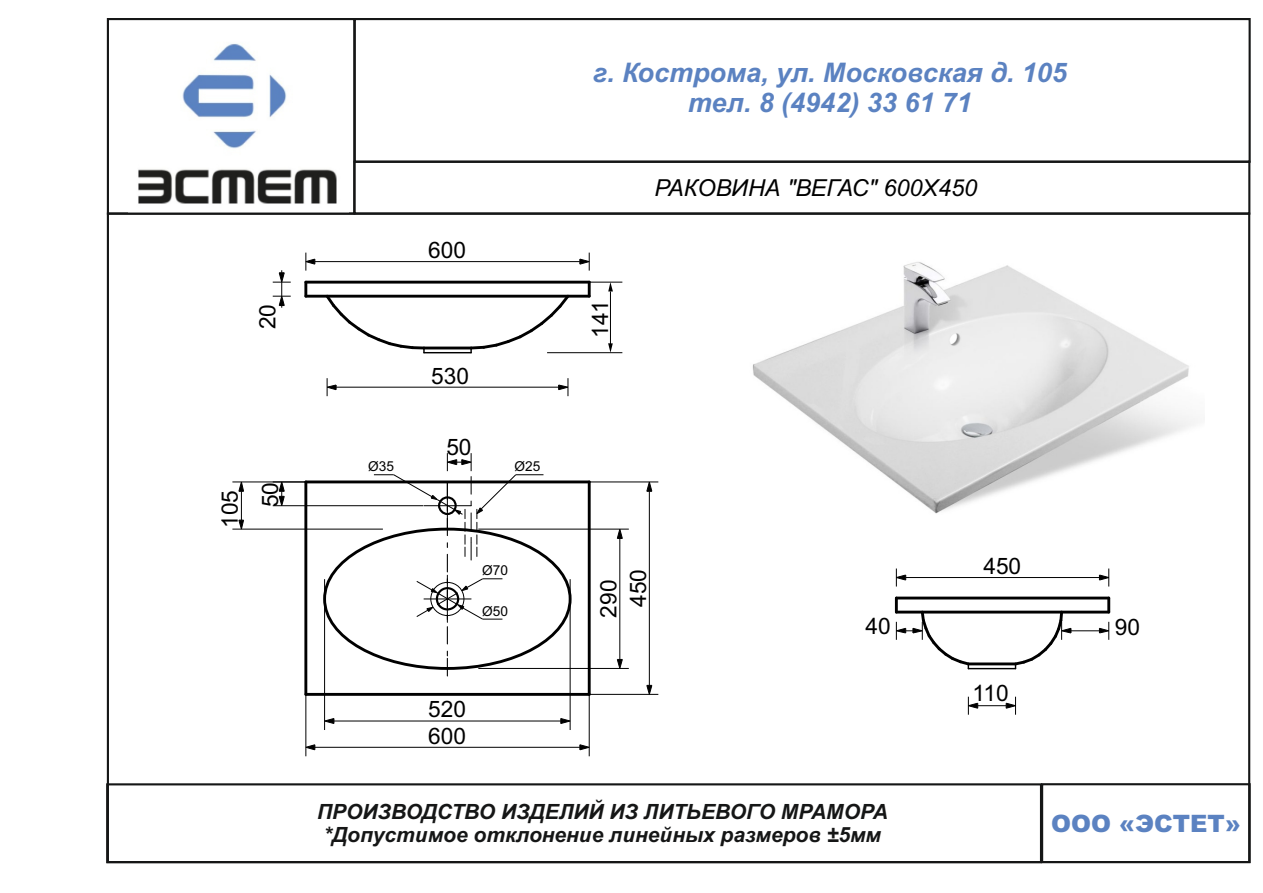
<style>
.page{position:relative;width:1263px;height:893px;background:#fff}
.page>*{position:absolute;margin:0;border:0;box-sizing:border-box;transform-origin:0 0}
.t1{font:italic 700 27px/30.2px "Arial";color:#5b82c1;text-align:center}
.t2{font:900 24px "Arial";color:#5b82c1}
.t3{font:italic 23.4px "Arial";color:#000}
.t4{font:22.65px/29.5px "Arial";color:#000;text-align:center}
.t5{font:italic 700 21px/23.4px "Arial";color:#151616;text-align:center}
.t6{font:13.65px "Arial";color:#000}
</style>
<div class="page">
<img style="left:138px;top:43px;width:199px;height:161px">
<svg style="left:447px;top:627px;width:1px;height:17px"></svg>
<svg style="left:447px;top:651px;width:1px;height:25px"></svg>
<hr style="left:447px;top:575px;width:1px;height:47px;background:#000">
<svg style="left:416px;top:578px;width:86px;height:42px"></svg>
<div style="left:430px;top:582px;width:34px;height:34px;border:1px solid #000;border-radius:50%"></div>
<div style="left:436px;top:587px;width:23px;height:23px;border:2px solid #000;border-radius:50%"></div>
<hr style="left:306px;top:693px;width:283px;height:3px;background:#000">
<hr style="left:588px;top:482px;width:3px;height:212px;background:#000">
<hr style="left:306px;top:480px;width:283px;height:3px;background:#000">
<hr style="left:304px;top:482px;width:3px;height:212px;background:#000">
<hr style="left:306px;top:281px;width:283px;height:3px;background:#000">
<hr style="left:588px;top:282px;width:3px;height:14px;background:#000">
<hr style="left:306px;top:295px;width:283px;height:3px;background:#000">
<hr style="left:304px;top:282px;width:3px;height:14px;background:#000">
<hr style="left:424px;top:352px;width:47px;height:1px;background:#000">
<svg style="left:323px;top:294px;width:102px;height:59px"></svg>
<hr style="left:424px;top:347px;width:47px;height:2px;background:#000">
<svg style="left:468px;top:294px;width:104px;height:59px"></svg>
<hr style="left:896px;top:597px;width:213px;height:2px;background:#000">
<hr style="left:895px;top:598px;width:3px;height:14px;background:#000">
<hr style="left:896px;top:611px;width:213px;height:2px;background:#000">
<hr style="left:1107px;top:598px;width:3px;height:14px;background:#000">
<hr style="left:968px;top:668px;width:47px;height:1px;background:#000">
<hr style="left:968px;top:662px;width:47px;height:3px;background:#000">
<svg style="left:279px;top:481px;width:6px;height:24px"></svg>
<hr style="left:273px;top:505px;width:150px;height:1px;background:#000">
<svg style="left:238px;top:481px;width:6px;height:48px"></svg>
<hr style="left:232px;top:529px;width:151px;height:1px;background:#000">
<hr style="left:232px;top:482px;width:151px;height:1px;background:#000">
<hr style="left:619px;top:538px;width:1px;height:121px;background:#000">
<svg style="left:617px;top:659px;width:6px;height:9px"></svg>
<svg style="left:617px;top:530px;width:6px;height:9px"></svg>
<hr style="left:478px;top:668px;width:151px;height:1px;background:#000">
<hr style="left:478px;top:529px;width:151px;height:1px;background:#000">
<hr style="left:649px;top:491px;width:1px;height:194px;background:#000">
<svg style="left:646px;top:685px;width:6px;height:9px"></svg>
<svg style="left:646px;top:481px;width:6px;height:11px"></svg>
<hr style="left:508px;top:694px;width:150px;height:1px;background:#000">
<hr style="left:508px;top:482px;width:150px;height:1px;background:#000">
<hr style="left:334px;top:721px;width:227px;height:1px;background:#000">
<svg style="left:325px;top:718px;width:10px;height:6px"></svg>
<svg style="left:560px;top:718px;width:10px;height:6px"></svg>
<hr style="left:324px;top:579px;width:1px;height:151px;background:#000">
<hr style="left:570px;top:579px;width:1px;height:151px;background:#000">
<hr style="left:315px;top:747px;width:265px;height:1px;background:#000">
<svg style="left:305px;top:744px;width:11px;height:6px"></svg>
<svg style="left:579px;top:744px;width:10px;height:6px"></svg>
<hr style="left:306px;top:606px;width:1px;height:150px;background:#000">
<hr style="left:589px;top:606px;width:1px;height:150px;background:#000">
<hr style="left:906px;top:577px;width:193px;height:1px;background:#000">
<svg style="left:896px;top:568px;width:10px;height:18px"></svg>
<svg style="left:1099px;top:568px;width:10px;height:18px"></svg>
<hr style="left:315px;top:261px;width:265px;height:1px;background:#000">
<svg style="left:305px;top:253px;width:11px;height:18px"></svg>
<svg style="left:579px;top:253px;width:11px;height:18px"></svg>
<hr style="left:336px;top:387px;width:223px;height:1px;background:#000">
<svg style="left:327px;top:378px;width:10px;height:18px"></svg>
<svg style="left:558px;top:378px;width:11px;height:18px"></svg>
<svg style="left:896px;top:609px;width:76px;height:60px"></svg>
<svg style="left:1012px;top:609px;width:97px;height:60px"></svg>
<svg style="left:968px;top:697px;width:48px;height:18px"></svg>
<svg style="left:273px;top:270px;width:18px;height:38px"></svg>
<svg style="left:374px;top:453px;width:169px;height:119px"></svg>
<div style="left:354px;top:18px;width:897px;height:145px;border:2px solid #151616"></div>
<div style="left:107px;top:18px;width:248px;height:197px;border:2px solid #151616"></div>
<div style="left:353px;top:161px;width:897px;height:54px;border:2px solid #151616"></div>
<div style="left:106px;top:783px;width:936px;height:80px;border:2px solid #151616"></div>
<div style="left:1041px;top:783px;width:210px;height:80px;border:2px solid #151616"></div>
<hr style="left:610px;top:291px;width:1px;height:57px;background:#000">
<hr style="left:547px;top:352px;width:75px;height:1px;background:#000">
<hr style="left:570px;top:282px;width:52px;height:1px;background:#000">
<svg style="left:608px;top:282px;width:5px;height:9px"></svg>
<svg style="left:608px;top:343px;width:5px;height:10px"></svg>
<img style="left:752px;top:262px;width:443px;height:252px">
<p class="t4" style="left:255px;top:329px;width:27px;rotate:-90deg">20</p>
<p class="t4" style="left:217px;top:528px;width:39px;rotate:-90deg">105</p>
<p class="t4" style="left:257px;top:507px;width:27px;rotate:-90deg">50</p>
<p class="t1" style="left:593px;top:60px;width:475px">г. Кострома, ул. Московская д. 105 тел. 8 (4942) 33 61 71</p>
<p class="t4" style="left:428px;top:237px;width:39px">600</p>
<p class="t4" style="left:431px;top:364px;width:39px">530</p>
<p class="t4" style="left:446px;top:434px;width:27px">50</p>
<p class="t6" style="left:368px;top:461px;width:27px">Ø35</p>
<p class="t6" style="left:515px;top:461px;width:27px">Ø25</p>
<p class="t6" style="left:482px;top:565px;width:27px">Ø70</p>
<p class="t6" style="left:482px;top:606px;width:27px">Ø50</p>
<p class="t4" style="left:428px;top:698px;width:39px;line-height:26.7px;text-align:left">520<br>600</p>
<p class="t4" style="left:588px;top:338px;width:39px;rotate:-90deg">141</p>
<p class="t3" style="left:654px;top:179px;width:324px">РАКОВИНА "ВЕГАС" 600Х450</p>
<p class="t4" style="left:596px;top:618px;width:50px;rotate:-90deg">290<br>450</p>
<p class="t4" style="left:983px;top:553px;width:39px">450</p>
<p class="t4" style="left:865px;top:613px;width:27px">40</p>
<p class="t4" style="left:1115px;top:614px;width:27px">90</p>
<p class="t4" style="left:972px;top:680px;width:38px">110</p>
<p class="t5" style="left:317px;top:801px;width:572px">ПРОИЗВОДСТВО ИЗДЕЛИЙ ИЗ ЛИТЬЕВОГО МРАМОРА *Допустимое отклонение линейных размеров ±5мм</p>
<p class="t2" style="left:1051px;top:814px;width:191px">ООО «ЭСТЕТ»</p>
</div>
